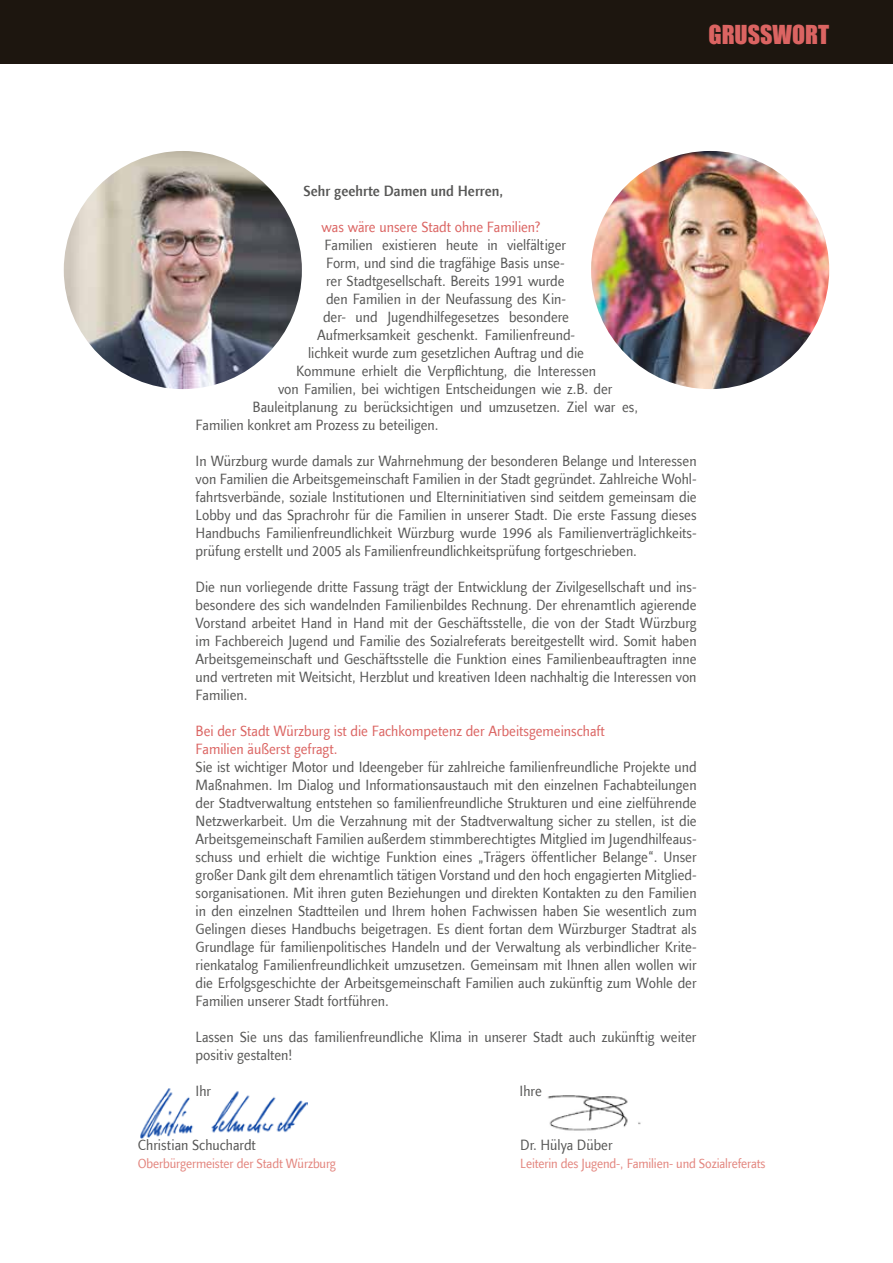
<style>
.page{position:relative;width:893px;height:1263px;background:#fff}
.page>*{position:absolute;margin:0;border:0;box-sizing:border-box;transform-origin:0 0}
.t1{font:24px "Impact";color:#db6462}
.t2{font:15px/18px "Finnegan LT Com";color:#575756;text-align:justify;scale:.95 1}
.t3{font:15px/18px "Finnegan LT Com";color:#db6462;scale:.95 1}
.t4{font:500 15px "Finnegan LT Com";color:#575756;scale:.95 1}
.t5{font:13.5px "Finnegan LT Com";letter-spacing:-.01em;color:#e3857e;scale:.95 1}
</style>
<div class="page">
<div style="left:0;top:0;width:893px;height:64px;background:#1d160f"></div>
<img style="left:547px;top:1095px;width:94px;height:36px">
<img style="left:140px;top:1088px;width:167px;height:51px">
<img style="left:64px;top:151px;width:238px;height:238px;border-radius:119px">
<img style="left:591px;top:151px;width:238px;height:238px;border-radius:119px">
<h1 class="t1" style="left:708px;top:16px;width:122px">GRUSSWORT</h1>
<p class="t4" style="left:304px;top:182px;width:212px">Sehr geehrte Damen und Herren,</p>
<p class="t3" style="left:322px;top:218px;width:232px">was wäre unsere Stadt ohne Familien?</p>
<p class="t2" style="left:325px;top:236px;width:256px">Familien existieren heute in vielfältiger</p>
<p class="t2" style="left:326px;top:254px;width:253px">Form, und sind die tragfähige Basis unse-</p>
<p class="t2" style="left:326px;top:272px;width:253px">rer Stadtgesellschaft. Bereits 1991 wurde</p>
<p class="t2" style="left:326px;top:290px;width:254px">den Familien in der Neufassung des Kin-</p>
<p class="t2" style="left:323px;top:308px;width:260px">der- und Jugendhilfegesetzes besondere</p>
<p class="t2" style="left:317px;top:326px;width:273px">Aufmerksamkeit geschenkt. Familienfreund-</p>
<p class="t2" style="left:308px;top:344px;width:292px">lichkeit wurde zum gesetzlichen Auftrag und die</p>
<p class="t2" style="left:296px;top:362px;width:317px">Kommune erhielt die Verpflichtung, die Interessen</p>
<p class="t2" style="left:278px;top:380px;width:354px">von Familien, bei wichtigen Entscheidungen wie z.B. der</p>
<p class="t2" style="left:253px;top:398px;width:407px">Bauleitplanung zu berücksichtigen und umzusetzen. Ziel war es,</p>
<p class="t2" style="left:196px;top:416px;width:257px">Familien konkret am Prozess zu beteiligen.</p>
<p class="t2" style="left:196px;top:452px;width:529px">In Würzburg wurde damals zur Wahrnehmung der besonderen Belange und Interessen von Familien die Arbeitsgemeinschaft Familien in der Stadt gegründet. Zahlreiche Wohl&shy;fahrtsverbände, soziale Institutionen und Elterninitiativen sind seitdem gemeinsam die Lobby und das Sprachrohr für die Familien in unserer Stadt. Die erste Fassung dieses Handbuchs Familienfreundlichkeit Würzburg wurde 1996 als Familienverträglichkeits&shy;prüfung erstellt und 2005 als Familienfreundlichkeitsprüfung fortgeschrieben.</p>
<p class="t2" style="left:196px;top:578px;width:529px">Die nun vorliegende dritte Fassung trägt der Entwicklung der Zivilgesellschaft und ins&shy;besondere des sich wandelnden Familienbildes Rechnung. Der ehrenamtlich agierende Vorstand arbeitet Hand in Hand mit der Geschäftsstelle, die von der Stadt Würzburg im Fachbereich Jugend und Familie des Sozialreferats bereitgestellt wird. Somit haben Arbeitsgemeinschaft und Geschäftsstelle die Funktion eines Familienbeauftragten inne und vertreten mit Weitsicht, Herzblut und kreativen Ideen nachhaltig die Interessen von Familien.</p>
<p class="t3" style="left:196px;top:722px;width:432px">Bei der Stadt Würzburg ist die Fachkompetenz der Arbeitsgemeinschaft<br>Familien äußerst gefragt.</p>
<p class="t2" style="left:196px;top:758px;width:529px">Sie ist wichtiger Motor und Ideengeber für zahlreiche familienfreundliche Projekte und Maßnahmen. Im Dialog und Informationsaustauch mit den einzelnen Fachabteilungen der Stadtverwaltung entstehen so familienfreundliche Strukturen und eine zielführende Netzwerkarbeit. Um die Verzahnung mit der Stadtverwaltung sicher zu stellen, ist die Arbeitsgemeinschaft Familien außerdem stimmberechtigtes Mitglied im Jugendhilfeaus&shy;schuss und erhielt die wichtige Funktion eines „Trägers öffentlicher Belange“. Unser großer Dank gilt dem ehrenamtlich tätigen Vorstand und den hoch engagierten Mitglied&shy;sorganisationen. Mit ihren guten Beziehungen und direkten Kontakten zu den Familien in den einzelnen Stadtteilen und Ihrem hohen Fachwissen haben Sie wesentlich zum Gelingen dieses Handbuchs beigetragen. Es dient fortan dem Würzburger Stadtrat als Grundlage für familienpolitisches Handeln und der Verwaltung als verbindlicher Krite&shy;rienkatalog Familienfreundlichkeit umzusetzen. Gemeinsam mit Ihnen allen wollen wir die Erfolgsgeschichte der Arbeitsgemeinschaft Familien auch zukünftig zum Wohle der Familien unserer Stadt fortführen.</p>
<p class="t2" style="left:196px;top:1028px;width:529px">Lassen Sie uns das familienfreundliche Klima in unserer Stadt auch zukünftig weiter positiv gestalten!</p>
<p class="t2" style="left:196px;top:1082px;width:18px">Ihr</p>
<p class="t2" style="left:520px;top:1082px;width:25px">Ihre</p>
<p class="t2" style="left:138px;top:1136px;width:126px">Christian Schuchardt</p>
<p class="t2" style="left:520px;top:1136px;width:99px">Dr. Hülya Düber</p>
<p class="t5" style="left:138px;top:1156px;width:210px">Oberbürgermeister der Stadt Würzburg</p>
<p class="t5" style="left:520px;top:1156px;width:260px">Leiterin des Jugend-, Familien- und Sozialreferats</p>
</div>
